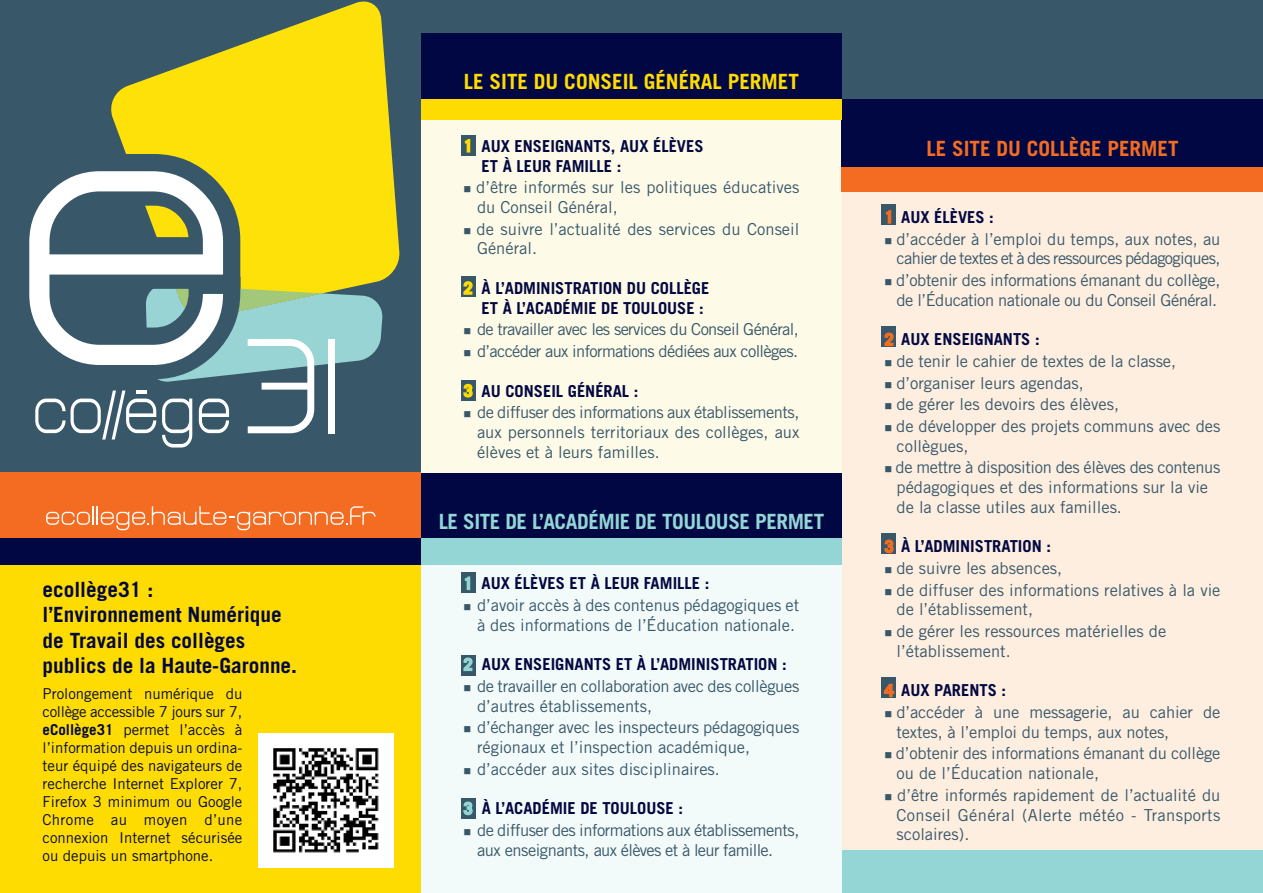
<style>
.page{position:relative;width:1263px;height:893px;background:#fff}
.page>*{position:absolute;margin:0;border:0;box-sizing:border-box;transform-origin:0 0}
.t1{font:700 21px/25.5px "Trade Gothic LT Pro";color:#030841}
.t2{font:700 21px "Trade Gothic LT Pro";letter-spacing:-.02em;color:#94d5d5}
.t3{font:700 21px "Trade Gothic LT Pro";color:#ffdc01}
.t4{font:700 21px "Trade Gothic LT Pro";color:#f36c21}
.t5{font:16.5px/19.8px "Trade Gothic LT Pro";color:#385869}
.t6{font:700 16.5px/19.8px "Trade Gothic LT Pro";color:#030841}
.t7{font:16.5px/19.8px "Trade Gothic LT Pro";letter-spacing:-.04em;color:#385869;text-align:right}
.t8{font:16.5px/19.8px "Trade Gothic LT Pro";letter-spacing:-.02em;color:#385869}
.t9{font:16.5px/19.8px "Trade Gothic LT Pro";letter-spacing:-.03em;color:#385869}
.t10{font:15px/18px "Trade Gothic LT Pro";color:#030841;text-align:justify}
.s1{font-weight:700}
.s2{color:#ffdc01}
.s3{color:#f36c21}
.s4{color:#94d5d5}
</style>
<div class="page">
<div style="left:842px;top:176px;width:421px;height:674px;background:#feeee0"></div>
<div style="left:0;top:473px;width:842px;height:420px;background:#f3fafa"></div>
<div style="left:0;top:0;width:842px;height:519px;background:#fefae8"></div>
<div style="left:412px;top:0;width:851px;height:120px;background:#385869"></div>
<div style="left:842px;top:160px;width:421px;height:31px;background:#f36c21"></div>
<div style="left:842px;top:99px;width:421px;height:67px;background:#000743"></div>
<div style="left:420px;top:33px;width:422px;height:67px;background:#000743"></div>
<div style="left:421px;top:99px;width:421px;height:21px;background:#ffdc01"></div>
<div style="left:0;top:540px;width:421px;height:353px;background:#ffdc01"></div>
<div style="left:421px;top:473px;width:421px;height:66px;background:#000743"></div>
<div style="left:0;top:0;width:421px;height:540px;background:#385869"></div>
<div style="left:0;top:473px;width:421px;height:67px;background:#f36c21"></div>
<svg style="left:46px;top:506px;width:329px;height:24px"></svg>
<div style="left:842px;top:850px;width:421px;height:43px;background:#94d5d5"></div>
<div style="left:0;top:539px;width:421px;height:26px;background:#000743"></div>
<div style="left:461px;top:135px;width:14px;height:20px;background:#385869"></div>
<div style="left:421px;top:539px;width:421px;height:26px;background:#94d5d5"></div>
<div style="left:461px;top:277px;width:14px;height:20px;background:#385869"></div>
<div style="left:461px;top:380px;width:14px;height:21px;background:#385869"></div>
<svg style="left:464px;top:139px;width:7px;height:14px"></svg>
<svg style="left:463px;top:281px;width:10px;height:14px"></svg>
<svg style="left:463px;top:383px;width:10px;height:15px"></svg>
<div style="left:461px;top:572px;width:14px;height:21px;background:#385869"></div>
<div style="left:461px;top:655px;width:14px;height:20px;background:#385869"></div>
<div style="left:461px;top:798px;width:14px;height:21px;background:#385869"></div>
<svg style="left:464px;top:576px;width:7px;height:14px"></svg>
<svg style="left:463px;top:657px;width:10px;height:15px"></svg>
<svg style="left:463px;top:801px;width:10px;height:15px"></svg>
<div style="left:882px;top:204px;width:14px;height:21px;background:#385869"></div>
<div style="left:882px;top:326px;width:14px;height:21px;background:#385869"></div>
<div style="left:882px;top:533px;width:14px;height:20px;background:#385869"></div>
<div style="left:881px;top:677px;width:15px;height:21px;background:#385869"></div>
<svg style="left:885px;top:210px;width:7px;height:14px"></svg>
<svg style="left:884px;top:332px;width:10px;height:15px"></svg>
<svg style="left:884px;top:539px;width:10px;height:15px"></svg>
<svg style="left:883px;top:683px;width:12px;height:15px"></svg>
<svg style="left:111px;top:1px;width:289px;height:279px;fill:#ffe10a"></svg>
<svg style="left:111px;top:154px;width:129px;height:16px"></svg>
<svg style="left:29px;top:170px;width:354px;height:278px"></svg>
<div style="left:328px;top:339px;width:7px;height:94px;background:#fff"></div>
<img style="left:259px;top:733px;width:134px;height:134px">
<p class="t1" style="left:43px;top:576px;width:256px">ecollège31 : l’Environnement Numérique de Travail des collèges publics de la Haute-Garonne.</p>
<p class="t10" style="left:43px;top:684px;width:201px">Prolongement numérique du collège accessible 7 jours sur 7, <span class="s1">eCollège31</span> permet l’accès à l’information depuis un ordina&shy;teur équipé des navigateurs de recherche Internet Explorer 7, Firefox 3 minimum ou Google Chrome au moyen d’une connexion Internet sécurisée ou depuis un smartphone.</p>
<p class="t3" style="left:464px;top:68px;width:336px">LE SITE DU CONSEIL GÉNÉRAL PERMET</p>
<p class="t6" style="left:463px;top:136px;width:241px"><span class="s2">1</span> AUX ENSEIGNANTS, AUX ÉLÈVES</p>
<p class="t4" style="left:926px;top:136px;width:254px">LE SITE DU COLLÈGE PERMET</p>
<p class="t6" style="left:482px;top:156px;width:141px">ET À LEUR FAMILLE :</p>
<p class="t5" style="left:477px;top:177px;width:324px;text-indent:-13px">■ d’être informés sur les politiques éducatives du Conseil Général,</p>
<p class="t5" style="left:477px;top:219px;width:324px;text-indent:-13px">■ de suivre l’actualité des services du Conseil<br>Général.</p>
<p class="t6" style="left:482px;top:278px;width:229px;text-indent:-18px"><span class="s2">2</span> À L’ADMINISTRATION DU COLLÈGE<br>ET À L’ACADÉMIE DE TOULOUSE :</p>
<p class="t7" style="left:463px;top:319px;width:337px">■ de travailler avec les services du Conseil Général,</p>
<p class="t7" style="left:463px;top:341px;width:336px">■ d’accéder aux informations dédiées aux collèges.</p>
<p class="t6" style="left:463px;top:381px;width:176px"><span class="s2">3</span> AU CONSEIL GÉNÉRAL :</p>
<p class="t5" style="left:477px;top:402px;width:324px;text-align:justify;text-indent:-13px">■ de diffuser des informations aux établissements, aux personnels territoriaux des collèges, aux élèves et à leurs familles.</p>
<p class="t6" style="left:884px;top:207px;width:111px"><span class="s3">1</span> AUX ÉLÈVES :</p>
<p class="t7" style="left:884px;top:229px;width:337px">■ d’accéder à l’emploi du temps, aux notes, au cahier de textes et à des ressources pédagogiques,</p>
<p class="t8" style="left:884px;top:270px;width:337px;text-align:center">■ d’obtenir des informations émanant du collège, de l’Éducation nationale ou du Conseil Général.</p>
<p class="t6" style="left:884px;top:329px;width:157px"><span class="s3">2</span> AUX ENSEIGNANTS :</p>
<p class="t5" style="left:884px;top:351px;width:293px">■ de tenir le cahier de textes de la classe,</p>
<p class="t5" style="left:884px;top:373px;width:201px">■ d’organiser leurs agendas,</p>
<p class="t5" style="left:884px;top:394px;width:236px">■ de gérer les devoirs des élèves,</p>
<p class="t5" style="left:896px;top:416px;width:325px;text-indent:-12px">■ de développer des projets communs avec des collègues,</p>
<p class="t5" style="left:896px;top:457px;width:325px;text-indent:-12px">■ de mettre à disposition des élèves des contenus pédagogiques et des informations sur la vie de la classe utiles aux familles.</p>
<p class="t6" style="left:884px;top:536px;width:168px"><span class="s3">3</span> À L’ADMINISTRATION :</p>
<p class="t5" style="left:884px;top:558px;width:179px">■ de suivre les absences,</p>
<p class="t5" style="left:896px;top:580px;width:325px;text-indent:-12px">■ de diffuser des informations relatives à la vie de l’établissement,</p>
<p class="t5" style="left:896px;top:621px;width:271px;text-indent:-12px">■ de gérer les ressources matérielles de l’établissement.</p>
<p class="t6" style="left:884px;top:680px;width:123px"><span class="s3">4</span> AUX PARENTS :</p>
<p class="t5" style="left:896px;top:702px;width:325px;text-indent:-12px">■ d’accéder à une messagerie, au cahier de textes, à l’emploi du temps, aux notes,</p>
<p class="t5" style="left:896px;top:743px;width:325px;text-indent:-12px">■ d’obtenir des informations émanant du collège ou de l’Éducation nationale,</p>
<p class="t5" style="left:896px;top:785px;width:325px;text-align:justify;text-indent:-12px">■ d’être informés rapidement de l’actualité du Conseil Général (Alerte météo - Transports scolaires).</p>
<p class="t2" style="left:439px;top:509px;width:387px">LE SITE DE L’ACADÉMIE DE TOULOUSE PERMET</p>
<p class="t6" style="left:463px;top:573px;width:247px"><span class="s4">1</span> AUX ÉLÈVES ET À LEUR FAMILLE :</p>
<p class="t5" style="left:463px;top:595px;width:337px;text-align:center">■ d’avoir accès à des contenus pédagogiques et à des informations de l’Éducation nationale.</p>
<p class="t6" style="left:463px;top:654px;width:325px"><span class="s4">2</span> AUX ENSEIGNANTS ET À L’ADMINISTRATION :</p>
<p class="t8" style="left:477px;top:676px;width:324px;text-indent:-14px">■ de travailler en collaboration avec des collègues d’autres établissements,</p>
<p class="t5" style="left:477px;top:717px;width:324px;text-indent:-14px">■ d’échanger avec les inspecteurs pédagogiques régionaux et l’inspection académique,</p>
<p class="t5" style="left:463px;top:759px;width:258px">■ d’accéder aux sites disciplinaires.</p>
<p class="t6" style="left:463px;top:798px;width:221px"><span class="s4">3</span> À L’ACADÉMIE DE TOULOUSE :</p>
<p class="t9" style="left:477px;top:820px;width:324px;text-indent:-14px">■ de diffuser des informations aux établissements, aux enseignants, aux élèves et à leur famille.</p>
</div>
